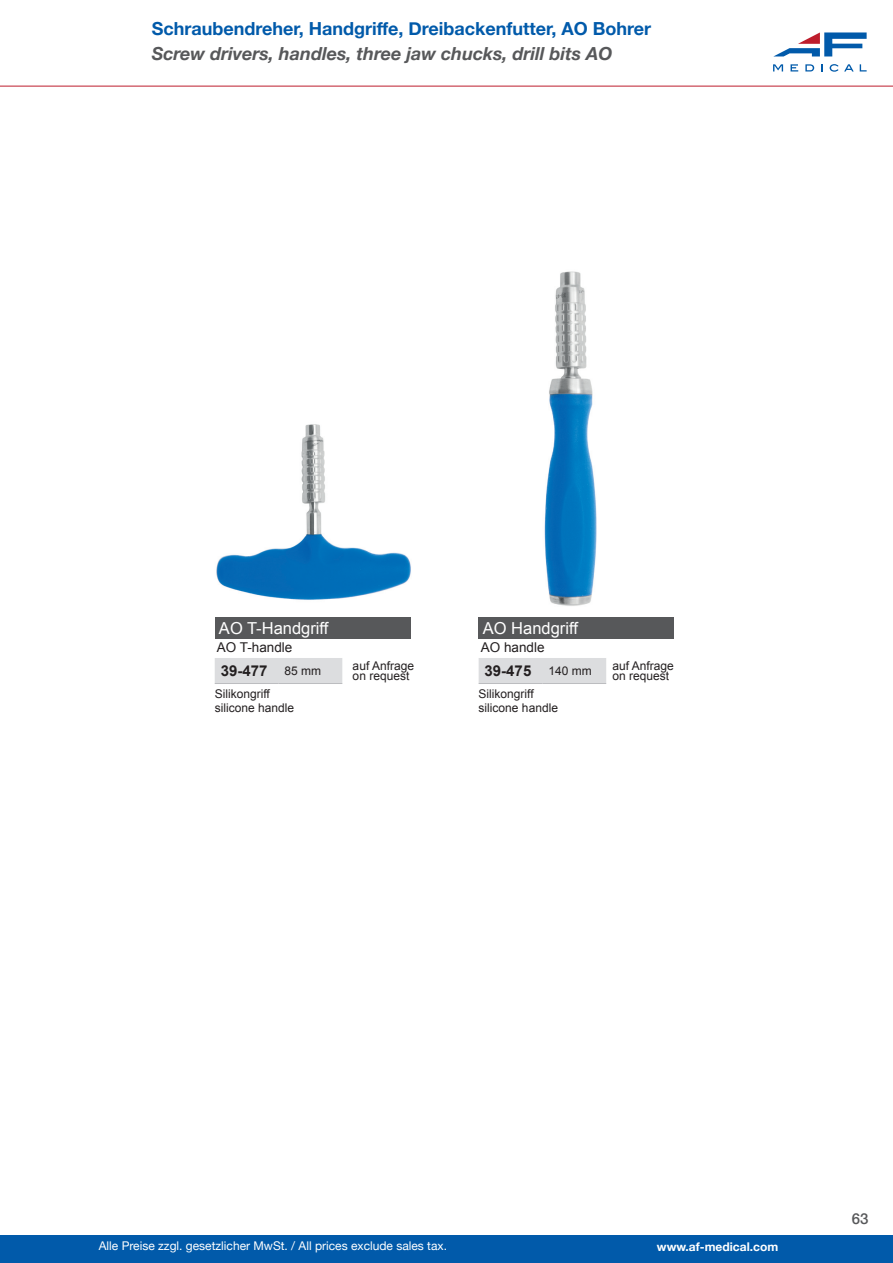
<style>
.page{position:relative;width:893px;height:1263px;background:#fff}
.page>*{position:absolute;margin:0;border:0;box-sizing:border-box;transform-origin:0 0}
.t1{font:700 18px "Helvetica Neue";color:#015aaa}
.t2{font:italic 700 18px "Helvetica Neue";color:#57585a}
.t3{font:16.5px "Arial";color:#fff}
.t4{font:700 15px "Arial";color:#231f20}
.t5{font:500 15px "Helvetica Neue";color:#57585a}
.t6{font:13.5px "Arial";color:#231f20}
.t7{font:12px/14.4px "Arial";color:#231f20}
.t8{font:12px "Helvetica Neue";color:#fff}
.t9{font:700 12px "Helvetica Neue";color:#fff}
.s1{font-weight:400;font-size:12px}
</style>
<div class="page">
<div style="left:0;top:1235px;width:893px;height:28px;background:#015aaa"></div>
<svg style="left:774px;top:32px;width:93px;height:24px"></svg>
<svg style="left:773px;top:64px;width:10px;height:7px"></svg>
<svg style="left:790px;top:64px;width:8px;height:7px"></svg>
<svg style="left:805px;top:64px;width:9px;height:7px"></svg>
<svg style="left:821px;top:64px;width:2px;height:7px"></svg>
<svg style="left:830px;top:64px;width:24px;height:8px"></svg>
<svg style="left:860px;top:64px;width:7px;height:7px"></svg>
<hr style="left:0;top:86px;width:893px;height:1px;background:#be1d2c">
<img style="left:544px;top:271px;width:53px;height:335px">
<div style="left:479px;top:658px;width:127px;height:25px;background:#dcdddf"></div>
<hr style="left:479px;top:683px;width:63px;height:1px;background:#bcbdc0">
<hr style="left:542px;top:683px;width:64px;height:1px;background:#bcbdc0">
<div style="left:479px;top:618px;width:195px;height:21px;background:#57585a"></div>
<div style="left:215px;top:658px;width:127px;height:25px;background:#dcdddf"></div>
<hr style="left:215px;top:683px;width:64px;height:1px;background:#bcbdc0">
<hr style="left:279px;top:683px;width:63px;height:1px;background:#bcbdc0">
<div style="left:215px;top:618px;width:195px;height:21px;background:#57585a"></div>
<img style="left:216px;top:424px;width:195px;height:176px">
<h1 class="t1" style="left:152px;top:14px;width:501px">Schraubendreher, Handgriffe, Dreibackenfutter, AO Bohrer</h1>
<h1 class="t2" style="left:152px;top:40px;width:462px">Screw drivers, handles, three jaw chucks, drill bits AO</h1>
<h2 class="t3" style="left:219px;top:618px;width:111px">AO T-Handgriff</h2>
<p class="t6" style="left:217px;top:638px;width:77px">AO T-handle</p>
<h2 class="t3" style="left:483px;top:618px;width:97px">AO Handgriff</h2>
<p class="t6" style="left:481px;top:638px;width:65px">AO handle</p>
<p class="t4" style="left:221px;top:661px;width:102px">39-477 <span class="s1">85 mm</span></p>
<p class="t7" style="left:353px;top:660px;width:63px;line-height:10.5px">auf Anfrage on request</p>
<p class="t7" style="left:612px;top:660px;width:63px;line-height:10.5px">auf Anfrage on request</p>
<p class="t4" style="left:485px;top:661px;width:109px">39-475 <span class="s1">140 mm</span></p>
<p class="t7" style="left:215px;top:686px;width:81px">Silikongriff silicone handle</p>
<p class="t7" style="left:479px;top:686px;width:81px">Silikongriff silicone handle</p>
<p class="t8" style="left:99px;top:1237px;width:350px">Alle Preise zzgl. gesetzlicher MwSt. / All prices exclude sales tax.</p>
<p class="t9" style="left:657px;top:1237px;width:123px">www.af-medical.com</p>
<p class="t5" style="left:852px;top:1207px;width:18px">63</p>
</div>
